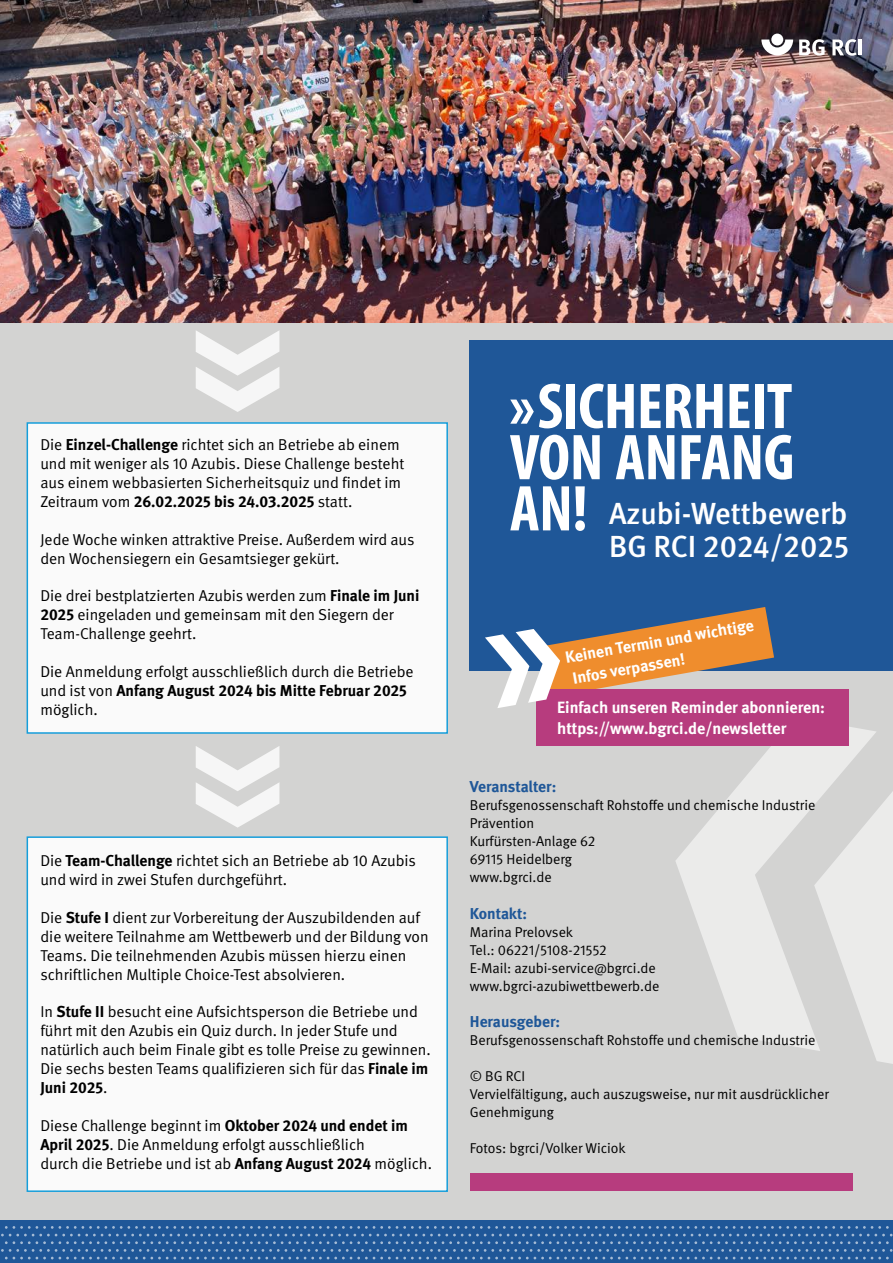
<style>
.page{position:relative;width:893px;height:1263px;background:#d3d3d2}
.page>*{position:absolute;margin:0;border:0;box-sizing:border-box;transform-origin:0 0}
.t1{font:65.25px/51.2px "Myriad Variable Concept";letter-spacing:-.01em;color:#fff}
.t2{font:500 30.45px/33px "DGUV Meta";color:#fff;text-align:right}
._02_Fließtext_P_-_Zwischenüberschrift{font:700 16.35px/21.8px "DGUV Meta";color:#fff}
._02_Fließtext_P_-_Fließtext{font:15.75px/18.9px "DGUV Meta";color:#000}
.t3{font:700 15.75px "DGUV Meta";color:#1f5798}
.t4{font:14.25px/18px "DGUV Meta";color:#000}
.s1{font-weight:700}
.s2{font-family:"Myriad Variable Concept";font-weight:400;font-size:65.25px}
</style>
<div class="page">
<img style="left:0;top:0;width:893px;height:323px">
<svg style="left:675px;top:727px;width:218px;height:337px;fill:#ebebea"></svg>
<div style="left:470px;top:340px;width:423px;height:331px;background:#1f5798"></div>
<div style="left:0;top:1220px;width:893px;height:43px;background:#1f5798"></div>
<svg style="left:1px;top:1226px;width:892px;height:33px"></svg>
<div style="left:27px;top:422px;width:421px;height:312px;background:#fff"></div>
<div style="left:27px;top:836px;width:421px;height:356px;background:#fff;border:2px solid #0098dc"></div>
<div style="left:470px;top:1173px;width:382px;height:18px;background:#b73c7e"></div>
<div style="left:537px;top:689px;width:312px;height:56px;background:#b73c7e"></div>
<svg style="left:485px;top:607px;width:289px;height:101px"></svg>
<svg style="left:761px;top:40px;width:32px;height:15px"></svg>
<div style="left:771px;top:34px;width:12px;height:11px;background:#fff;border-radius:50%"></div>
<svg style="left:799px;top:39px;width:26px;height:17px"></svg>
<svg style="left:832px;top:39px;width:25px;height:17px"></svg>
<hr style="left:858px;top:40px;width:4px;height:15px;background:#fff">
<svg style="left:196px;top:330px;width:83px;height:82px"></svg>
<svg style="left:196px;top:746px;width:83px;height:82px"></svg>
<p class="_02_Fließtext_P_-_Fließtext" style="left:40px;top:436px;width:365px">Die <span class="s1">Einzel-Challenge</span> richtet sich an Betriebe ab einem und mit weniger als 10 Azubis. Diese Challenge besteht aus einem webbasierten Sicherheitsquiz und findet im Zeitraum vom <span class="s1">26.02.2025 bis 24.03.2025</span> statt.</p>
<p class="_02_Fließtext_P_-_Fließtext" style="left:40px;top:530px;width:376px">Jede Woche winken attraktive Preise. Außerdem wird aus den Wochensiegern ein Gesamtsieger gekürt.</p>
<p class="_02_Fließtext_P_-_Fließtext" style="left:40px;top:587px;width:381px">Die drei bestplatzierten Azubis werden zum <span class="s1">Finale im Juni<br>2025</span> eingeladen und gemeinsam mit den Siegern der<br>Team-Challenge geehrt.</p>
<p class="_02_Fließtext_P_-_Fließtext" style="left:40px;top:662px;width:375px">Die Anmeldung erfolgt ausschließlich durch die Betriebe und ist von <span class="s1">Anfang August 2024 bis Mitte Februar 2025 </span>möglich.</p>
<p class="_02_Fließtext_P_-_Fließtext" style="left:40px;top:851px;width:377px">Die <span class="s1">Team-Challenge</span> richtet sich an Betriebe ab 10 Azubis und wird in zwei Stufen durchgeführt.</p>
<p class="_02_Fließtext_P_-_Fließtext" style="left:40px;top:908px;width:381px">Die <span class="s1">Stufe I</span> dient zur Vorbereitung der Auszubildenden auf</p>
<p class="_02_Fließtext_P_-_Fließtext" style="left:40px;top:927px;width:390px">die weitere Teilnahme am Wettbewerb und der Bildung von</p>
<p class="_02_Fließtext_P_-_Fließtext" style="left:40px;top:946px;width:368px">Teams. Die teilnehmenden Azubis müssen hierzu einen</p>
<p class="_02_Fließtext_P_-_Fließtext" style="left:40px;top:965px;width:306px">schriftlichen Multiple Choice-Test absolvieren.</p>
<p class="_02_Fließtext_P_-_Fließtext" style="left:40px;top:1003px;width:379px">In <span class="s1">Stufe II</span> besucht eine Aufsichtsperson die Betriebe und</p>
<p class="_02_Fließtext_P_-_Fließtext" style="left:40px;top:1022px;width:392px">führt mit den Azubis ein Quiz durch. In jeder Stufe und natürlich auch beim Finale gibt es tolle Preise zu gewinnen.<br>Die sechs besten Teams qualifizieren sich für das <span class="s1">Finale im Juni 2025</span>.</p>
<p class="_02_Fließtext_P_-_Fließtext" style="left:40px;top:1116px;width:369px">Diese Challenge beginnt im <span class="s1">Oktober 2024 und endet im</span></p>
<p class="_02_Fließtext_P_-_Fließtext" style="left:40px;top:1135px;width:326px"><span class="s1">April 2025</span>. Die Anmeldung erfolgt ausschließlich</p>
<p class="_02_Fließtext_P_-_Fließtext" style="left:40px;top:1154px;width:393px">durch die Betriebe und ist ab <span class="s1">Anfang August 2024</span> möglich.</p>
<h1 class="t1" style="left:510px;top:381px;width:286px">»SICHERHEIT<br>VON ANFANG</h1>
<h2 class="t2" style="left:510px;top:498px;width:341px"><span class="s2">AN!</span> Azubi-Wettbewerb<br>BG RCI 2024/2025</h2>
<p class="_02_Fließtext_P_-_Zwischenüberschrift" style="left:564px;top:647px;width:193px;rotate:-10deg">Keinen Termin und wichtige<br>Infos verpassen!</p>
<p class="_02_Fließtext_P_-_Zwischenüberschrift" style="left:557px;top:696px;width:269px">Einfach unseren Reminder abonnieren: https://www.bgrci.de/newsletter</p>
<p class="t3" style="left:470px;top:777px;width:88px">Veranstalter:</p>
<p class="t4" style="left:470px;top:796px;width:347px">Berufsgenossenschaft Rohstoffe und chemische Industrie<br>Prävention<br>Kurfürsten-Anlage 62<br>69115 Heidelberg<br>www.bgrci.de</p>
<p class="t3" style="left:470px;top:904px;width:59px">Kontakt:</p>
<p class="t4" style="left:470px;top:923px;width:191px">Marina Prelovsek<br>Tel.: 06221/5108-21552<br>E-Mail: azubi-service@bgrci.de www.bgrci-azubiwettbewerb.de</p>
<p class="t3" style="left:470px;top:1012px;width:92px">Herausgeber:</p>
<p class="t4" style="left:470px;top:1031px;width:347px">Berufsgenossenschaft Rohstoffe und chemische Industrie</p>
<p class="t4" style="left:470px;top:1067px;width:360px">© BG RCI<br>Vervielfältigung, auch auszugsweise, nur mit ausdrücklicher<br>Genehmigung</p>
<p class="t4" style="left:470px;top:1140px;width:157px">Fotos: bgrci/Volker Wiciok</p>
</div>
